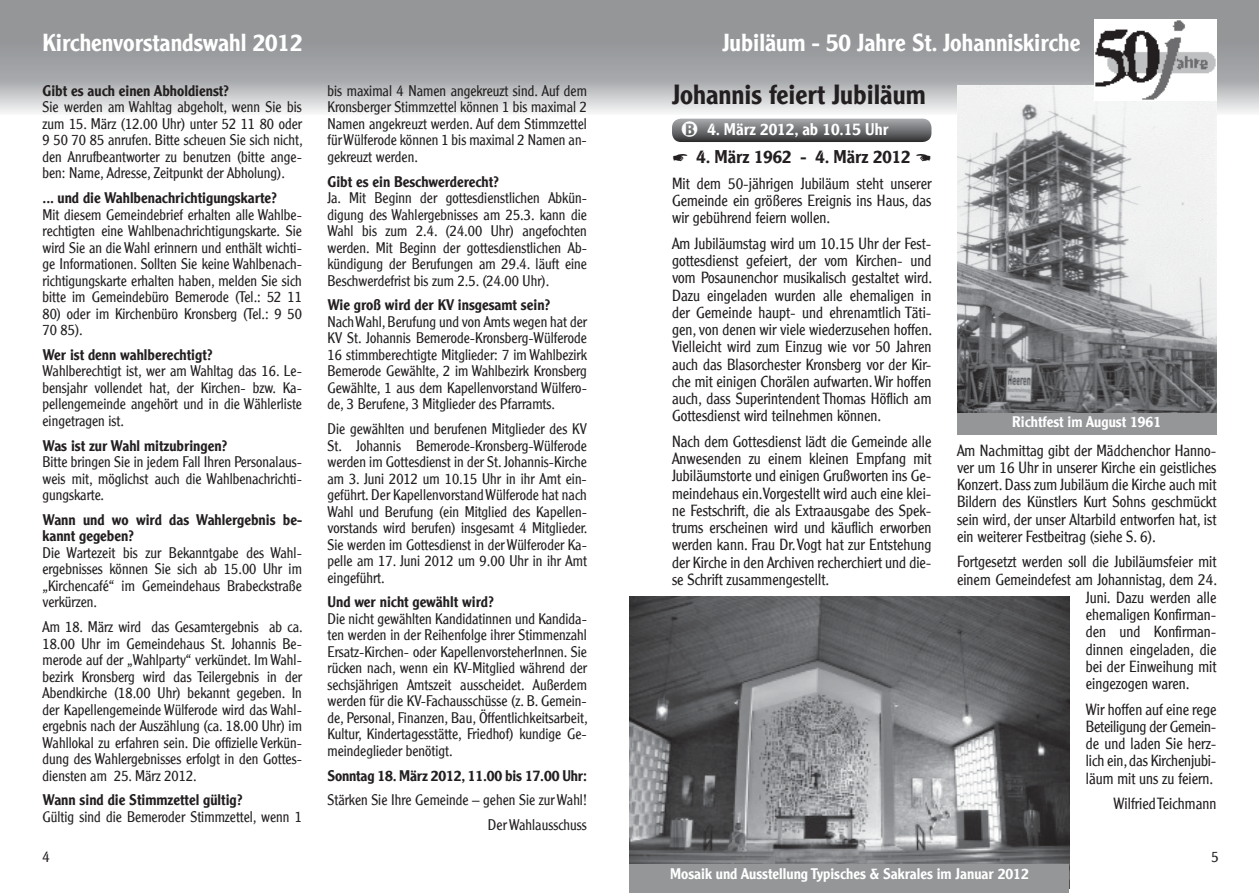
<style>
.page{position:relative;width:1259px;height:893px;background:#fff}
.page>*{position:absolute;margin:0;border:0;box-sizing:border-box;transform-origin:0 0}
.t1{font:500 27px "Clearface Gothic LH";color:#231f20}
.t2{font:500 24px "Clearface Gothic LH";color:#fff}
.t3{font:500 18px "Clearface Gothic LH";color:#231f20}
.t4{font:500 16.5px "Clearface Gothic LH";color:#fff}
.t5{font:300 15.75px/17.2px "Clearface Gothic LH";color:#231f20;text-align:justify}
.t6{font:300 15px/16.5px "Clearface Gothic LH";color:#231f20;text-align:justify}
.t7{font:500 15px/16.5px "Clearface Gothic LH";color:#231f20}
.t8{font:500 15px "Clearface Gothic LH";color:#fff}
</style>
<div class="page">
<svg style="left:0;top:0;width:629px;height:113px;background:#a7a9ab"></svg>
<svg style="left:629px;top:0;width:630px;height:115px;background:#a5a7a9"></svg>
<img style="left:629px;top:596px;width:440px;height:269px">
<div style="left:629px;top:865px;width:440px;height:28px;background:#949698"></div>
<img style="left:957px;top:85px;width:259px;height:328px">
<div style="left:957px;top:413px;width:259px;height:21px;background:#949698"></div>
<img style="left:1095px;top:19px;width:121px;height:82px">
<svg style="left:672px;top:119px;width:259px;height:23px;background:#6e6f71"></svg>
<h2 class="t2" style="left:43px;top:28px;width:261px">Kirchenvorstandswahl 2012</h2>
<p class="t7" style="left:43px;top:82px;width:188px">Gibt es auch einen Abholdienst?</p>
<p class="t6" style="left:43px;top:99px;width:262px">Sie werden am Wahltag abgeholt, wenn Sie bis zum 15. März (12.00 Uhr) unter 52 11 80 oder 9 50 70 85 anrufen. Bitte scheuen Sie sich nicht, den Anrufbeantworter zu benutzen (bitte ange&shy;ben: Name, Adresse, Zeitpunkt der Abholung).</p>
<p class="t7" style="left:43px;top:189px;width:236px">... und die Wahlbenachrichtigungskarte?</p>
<p class="t6" style="left:43px;top:206px;width:261px">Mit diesem Gemeindebrief erhalten alle Wahlbe&shy;rechtigten eine Wahlbenachrichtigungskarte. Sie wird Sie an die Wahl erinnern und enthält wichti&shy;ge Informationen. Sollten Sie keine Wahlbenach&shy;richtigungskarte erhalten haben, melden Sie sich bitte im Gemeindebüro Bemerode (Tel.: 52 11</p>
<p class="t6" style="left:43px;top:305px;width:261px">80) oder im Kirchenbüro Kronsberg (Tel.: 9 50<br>70 85).</p>
<p class="t7" style="left:43px;top:346px;width:172px">Wer ist denn wahlberechtigt?</p>
<p class="t6" style="left:43px;top:363px;width:261px">Wahlberechtigt ist, wer am Wahltag das 16. Le&shy;bensjahr vollendet hat, der Kirchen- bzw. Ka&shy;pellengemeinde angehört und in die Wählerliste eingetragen ist.</p>
<p class="t7" style="left:43px;top:437px;width:186px">Was ist zur Wahl mitzubringen?</p>
<p class="t6" style="left:43px;top:453px;width:261px">Bitte bringen Sie in jedem Fall Ihren Personalaus&shy;weis mit, möglichst auch die Wahlbenachrichti&shy;gungskarte.</p>
<p class="t7" style="left:43px;top:511px;width:261px">Wann und wo wird das Wahlergebnis be&shy;kannt gegeben?</p>
<p class="t6" style="left:43px;top:544px;width:261px">Die Wartezeit bis zur Bekanntgabe des Wahl&shy;ergebnisses können Sie sich ab 15.00 Uhr im „Kirchencafé“ im Gemeindehaus Brabeckstraße verkürzen.</p>
<p class="t6" style="left:43px;top:618px;width:262px">Am 18. März wird das Gesamtergebnis ab ca.<br>18.00 Uhr im Gemeindehaus St. Johannis Be&shy;merode auf der „Wahlparty“ verkündet. Im Wahl&shy;bezirk Kronsberg wird das Teilergebnis in der Abendkirche (18.00 Uhr) bekannt gegeben. In der Kapellengemeinde Wülferode wird das Wahl&shy;ergebnis nach der Auszählung (ca. 18.00 Uhr) im Wahllokal zu erfahren sein. Die offizielle Verkün&shy;dung des Wahlergebnisses erfolgt in den Gottes&shy;diensten am 25. März 2012.</p>
<p class="t7" style="left:43px;top:792px;width:202px">Wann sind die Stimmzettel gültig?</p>
<p class="t6" style="left:43px;top:808px;width:261px">Gültig sind die Bemeroder Stimmzettel, wenn 1</p>
<p class="t6" style="left:327px;top:82px;width:261px">bis maximal 4 Namen angekreuzt sind. Auf dem Kronsberger Stimmzettel können 1 bis maximal 2<br>Namen angekreuzt werden. Auf dem Stimmzettel für Wülferode können 1 bis maximal 2 Namen an&shy;gekreuzt werden.</p>
<p class="t7" style="left:327px;top:173px;width:173px">Gibt es ein Beschwerderecht?</p>
<p class="t6" style="left:327px;top:189px;width:261px">Ja. Mit Beginn der gottesdienstlichen Abkün&shy;digung des Wahlergebnisses am 25.3. kann die Wahl bis zum 2.4. (24.00 Uhr) angefochten werden. Mit Beginn der gottesdienstlichen Ab&shy;kündigung der Berufungen am 29.4. läuft eine Beschwerdefrist bis zum 2.5. (24.00 Uhr).</p>
<p class="t7" style="left:327px;top:297px;width:224px">Wie groß wird der KV insgesamt sein?</p>
<p class="t6" style="left:327px;top:313px;width:261px">Nach Wahl, Berufung und von Amts wegen hat der KV St. Johannis Bemerode-Kronsberg-Wülferode 16 stimmberechtigte Mitglieder: 7 im Wahlbezirk Bemerode Gewählte, 2 im Wahlbezirk Kronsberg Gewählte, 1 aus dem Kapellenvorstand Wülfero&shy;de, 3 Berufene, 3 Mitglieder des Pfarramts.</p>
<p class="t6" style="left:327px;top:420px;width:262px">Die gewählten und berufenen Mitglieder des KV St. Johannis Bemerode-Kronsberg-Wülferode werden im Gottesdienst in der St. Johannis-Kirche am 3. Juni 2012 um 10.15 Uhr in ihr Amt ein&shy;geführt. Der Kapellenvorstand Wülferode hat nach Wahl und Berufung (ein Mitglied des Kapellen&shy;vorstands wird berufen) insgesamt 4 Mitglieder.<br>Sie werden im Gottesdienst in der Wülferoder Ka&shy;pelle am 17. Juni 2012 um 9.00 Uhr in ihr Amt eingeführt.</p>
<p class="t7" style="left:327px;top:594px;width:168px">Und wer nicht gewählt wird?</p>
<p class="t6" style="left:327px;top:610px;width:262px">Die nicht gewählten Kandidatinnen und Kandida&shy;ten werden in der Reihenfolge ihrer Stimmenzahl Ersatz-Kirchen- oder KapellenvorsteherInnen. Sie rücken nach, wenn ein KV-Mitglied während der sechsjährigen Amtszeit ausscheidet. Außerdem werden für die KV-Fachausschüsse (z. B. Gemein&shy;de, Personal, Finanzen, Bau, Öffentlichkeitsarbeit, Kultur, Kindertagesstätte, Friedhof) kundige Ge&shy;meindeglieder benötigt.</p>
<p class="t7" style="left:327px;top:767px;width:261px">Sonntag 18. März 2012, 11.00 bis 17.00 Uhr:</p>
<p class="t6" style="left:327px;top:788px;width:261px;line-height:24.8px;text-align:right">Stärken Sie Ihre Gemeinde – gehen Sie zur Wahl!<br>Der Wahlausschuss</p>
<h2 class="t2" style="left:722px;top:28px;width:359px">Jubiläum - 50 Jahre St. Johanniskirche</h2>
<h1 class="t1" style="left:672px;top:78px;width:255px">Johannis feiert Jubiläum</h1>
<p class="t4" style="left:707px;top:119px;width:183px">4. März 2012, ab 10.15 Uhr</p>
<p class="t3" style="left:696px;top:146px;width:215px">4. März 1962 - 4. März 2012</p>
<p class="t5" style="left:672px;top:175px;width:261px">Mit dem 50-jährigen Jubiläum steht unserer Gemeinde ein größeres Ereignis ins Haus, das wir gebührend feiern wollen.</p>
<p class="t5" style="left:672px;top:235px;width:262px">Am Jubiläumstag wird um 10.15 Uhr der Fest&shy;gottesdienst gefeiert, der vom Kirchen- und vom Posaunenchor musikalisch gestaltet wird.<br>Dazu eingeladen wurden alle ehemaligen in der Gemeinde haupt- und ehrenamtlich Täti&shy;gen, von denen wir viele wiederzusehen hoffen.<br>Vielleicht wird zum Einzug wie vor 50 Jahren auch das Blasorchester Kronsberg vor der Kir&shy;che mit einigen Chorälen aufwarten. Wir hoffen auch, dass Superintendent Thomas Höflich am Gottesdienst wird teilnehmen können.</p>
<p class="t5" style="left:672px;top:433px;width:261px">Nach dem Gottesdienst lädt die Gemeinde alle Anwesenden zu einem kleinen Empfang mit Jubiläumstorte und einigen Grußworten ins Ge&shy;meindehaus ein. Vorgestellt wird auch eine klei&shy;ne Festschrift, die als Extraausgabe des Spek&shy;trums erscheinen wird und käuflich erworben werden kann. Frau Dr. Vogt hat zur Entstehung der Kirche in den Archiven recherchiert und die&shy;se Schrift zusammengestellt.</p>
<p class="t5" style="left:957px;top:441px;width:261px">Am Nachmittag gibt der Mädchenchor Hanno&shy;ver um 16 Uhr in unserer Kirche ein geistliches Konzert. Dass zum Jubiläum die Kirche auch mit Bildern des Künstlers Kurt Sohns geschmückt sein wird, der unser Altarbild entworfen hat, ist ein weiterer Festbeitrag (siehe S. 6).</p>
<p class="t8" style="left:1012px;top:412px;width:150px">Richtfest im August 1961</p>
<p class="t5" style="left:957px;top:553px;width:262px">Fortgesetzt werden soll die Jubiläumsfeier mit einem Gemeindefest am Johannistag, dem 24.</p>
<p class="t5" style="left:1086px;top:589px;width:132px">Juni. Dazu werden alle ehemaligen Konfirman&shy;den und Konfirman&shy;dinnen eingeladen, die bei der Einweihung mit eingezogen waren.</p>
<p class="t5" style="left:1086px;top:700px;width:132px;text-align:left">Wir hoffen auf eine rege<br>Beteiligung der Gemein&shy;de und laden Sie herz&shy;lich ein, das Kirchenjubi-- läum mit uns zu feiern.</p>
<p class="t5" style="left:1113px;top:795px;width:104px">Wilfried Teichmann</p>
<p class="t6" style="left:43px;top:848px;width:9px">4</p>
<p class="t6" style="left:1211px;top:848px;width:9px">5</p>
<p class="t8" style="left:670px;top:864px;width:360px">Mosaik und Ausstellung Typisches &amp; Sakrales im Januar 2012</p>
</div>
